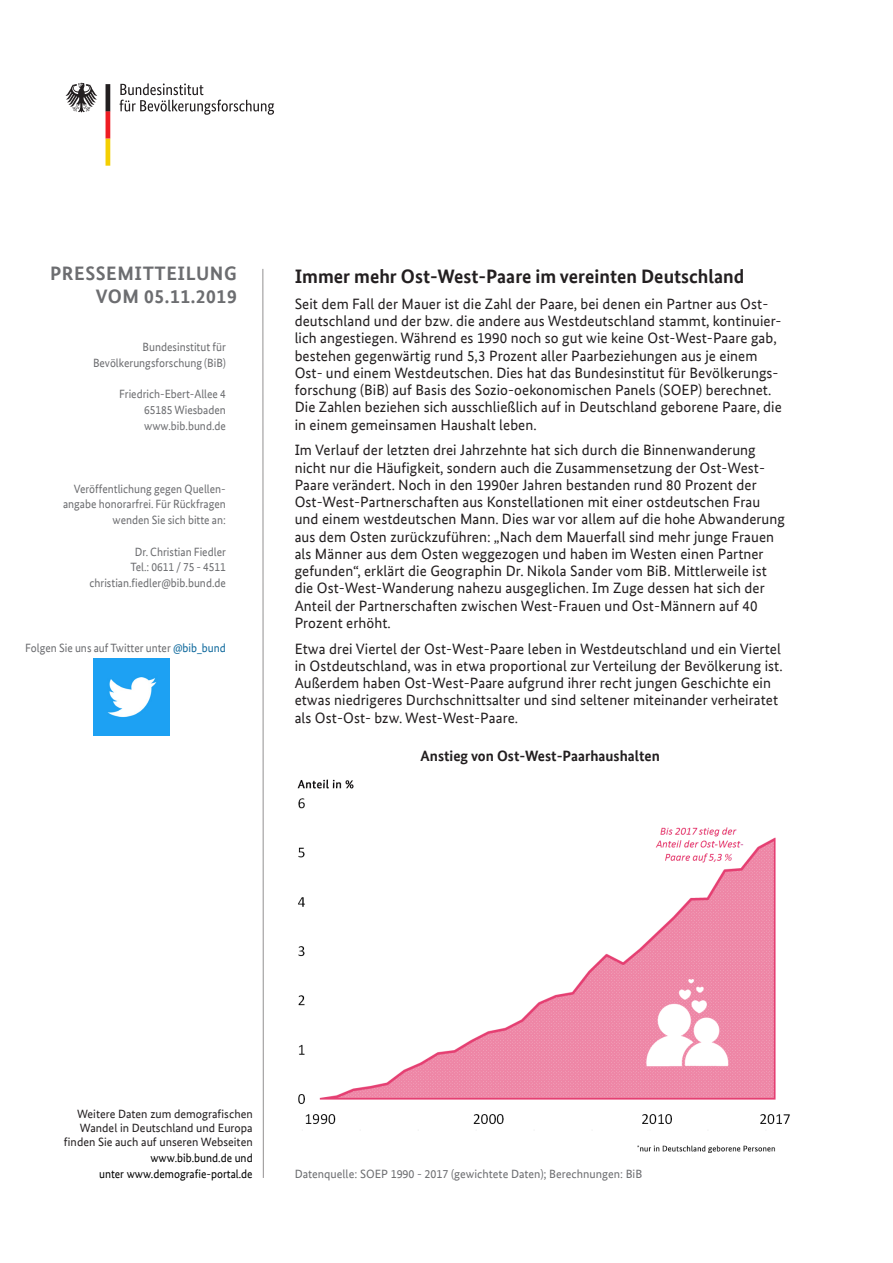
<style>
.page{position:relative;width:893px;height:1263px;background:#fff}
.page>*{position:absolute;margin:0;border:0;box-sizing:border-box;transform-origin:0 0}
.t1{font:700 19.5px "Bundes Sans Web";color:#231f20}
.t2{font:700 19.5px "Bundes Sans Web";letter-spacing:.03em;color:#6c6d70}
.t3{font:15px/17.2px "Bundes Sans Web";letter-spacing:.005em;color:#231f20}
.t4{font:700 15px "Bundes Sans Web";color:#231f20}
.t5{font:12px/15.8px "Bundes Sans Web";color:#6c6d70;text-align:right;scale:.95 1}
.t6{font:12px/15.8px "Bundes Sans Web";color:#000;text-align:right;scale:.95 1}
.t7{font:12px "Bundes Sans Web";color:#6c6d70}
.t8{font:12px "Bundes Sans Web";color:#231f20}
.s1{color:#0d689c}
.s2{color:#231f20}
</style>
<div class="page">
<img style="left:297px;top:779px;width:493px;height:373px">
<svg style="left:120px;top:83px;width:154px;height:32px"></svg>
<svg style="left:66px;top:83px;width:31px;height:29px"></svg>
<svg style="left:106px;top:84px;width:4px;height:82px"></svg>
<svg style="left:262px;top:269px;width:2px;height:909px;background:#c7c6c7"></svg>
<img style="left:93px;top:659px;width:77px;height:76px">
<p class="t2" style="left:50px;top:262px;width:188px">PRESSEMITTEILUNG</p>
<p class="t2" style="left:96px;top:285px;width:143px">VOM 05.11.2019</p>
<p class="t5" style="left:143px;top:339px;width:89px">Bundesinstitut für</p>
<p class="t5" style="left:93px;top:355px;width:141px">Bevölkerungsforschung (BiB)</p>
<p class="t5" style="left:119px;top:386px;width:114px">Friedrich-Ebert-Allee 4</p>
<p class="t5" style="left:144px;top:402px;width:88px">65185 Wiesbaden</p>
<p class="t5" style="left:144px;top:418px;width:87px">www.bib.bund.de</p>
<p class="t5" style="left:63px;top:481px;width:173px">Veröffentlichung gegen Quellen&shy;angabe honorarfrei. Für Rückfragen wenden Sie sich bitte an:</p>
<p class="t5" style="left:135px;top:544px;width:97px">Dr. Christian Fiedler</p>
<p class="t5" style="left:130px;top:559px;width:102px">Tel.: 0611 / 75 - 4511</p>
<p class="t5" style="left:89px;top:575px;width:145px">christian.fiedler@bib.bund.de</p>
<p class="t5" style="left:25px;top:640px;width:213px">Folgen Sie uns auf Twitter unter <span class="s1">@bib_bund</span></p>
<p class="t1" style="left:295px;top:265px;width:451px">Immer mehr Ost-West-Paare im vereinten Deutschland</p>
<p class="t3" style="left:295px;top:295px;width:489px">Seit dem Fall der Mauer ist die Zahl der Paare, bei denen ein Partner aus Ost&shy;deutschland und der bzw. die andere aus Westdeutschland stammt, kontinuier&shy;lich angestiegen. Während es 1990 noch so gut wie keine Ost-West-Paare gab, bestehen gegenwärtig rund 5,3 Prozent aller Paarbeziehungen aus je einem Ost- und einem Westdeutschen. Dies hat das Bundesinstitut für Bevölkerungs&shy;forschung (BiB) auf Basis des Sozio-oekonomischen Panels (SOEP) berechnet.<br>Die Zahlen beziehen sich ausschließlich auf in Deutschland geborene Paare, die in einem gemeinsamen Haushalt leben.</p>
<p class="t3" style="left:295px;top:441px;width:492px">Im Verlauf der letzten drei Jahrzehnte hat sich durch die Binnenwanderung nicht nur die Häufigkeit, sondern auch die Zusammensetzung der Ost-West-Paare verändert. Noch in den 1990er Jahren bestanden rund 80 Prozent der Ost-West-Partnerschaften aus Konstellationen mit einer ostdeutschen Frau und einem westdeutschen Mann. Dies war vor allem auf die hohe Abwanderung aus dem Osten zurückzuführen: „Nach dem Mauerfall sind mehr junge Frauen als Männer aus dem Osten weggezogen und haben im Westen einen Partner gefunden“, erklärt die Geographin Dr. Nikola Sander vom BiB. Mittlerweile ist die Ost-West-Wanderung nahezu ausgeglichen. Im Zuge dessen hat sich der Anteil der Partnerschaften zwischen West-Frauen und Ost-Männern auf 40<br>Prozent erhöht.</p>
<p class="t3" style="left:295px;top:640px;width:489px">Etwa drei Viertel der Ost-West-Paare leben in Westdeutschland und ein Viertel in Ostdeutschland, was in etwa proportional zur Verteilung der Bevölkerung ist.<br>Außerdem haben Ost-West-Paare aufgrund ihrer recht jungen Geschichte ein etwas niedrigeres Durchschnittsalter und sind seltener miteinander verheiratet als Ost-Ost- bzw. West-West-Paare.</p>
<p class="t4" style="left:421px;top:747px;width:241px">Anstieg von Ost-West-Paarhaushalten</p>
<p class="t8" style="left:77px;top:1107px;width:177px">Weitere Daten zum demografischen</p>
<p class="t8" style="left:80px;top:1121px;width:174px">Wandel in Deutschland und Europa</p>
<p class="t6" style="left:64px;top:1134px;width:200px"><span class="s2">finden Sie auch auf unseren Webseiten </span>www.bib.bund.de und<br>unter www.demografie-portal.de</p>
<p class="t7" style="left:295px;top:1167px;width:349px">Datenquelle: SOEP 1990 - 2017 (gewichtete Daten); Berechnungen: BiB</p>
</div>
